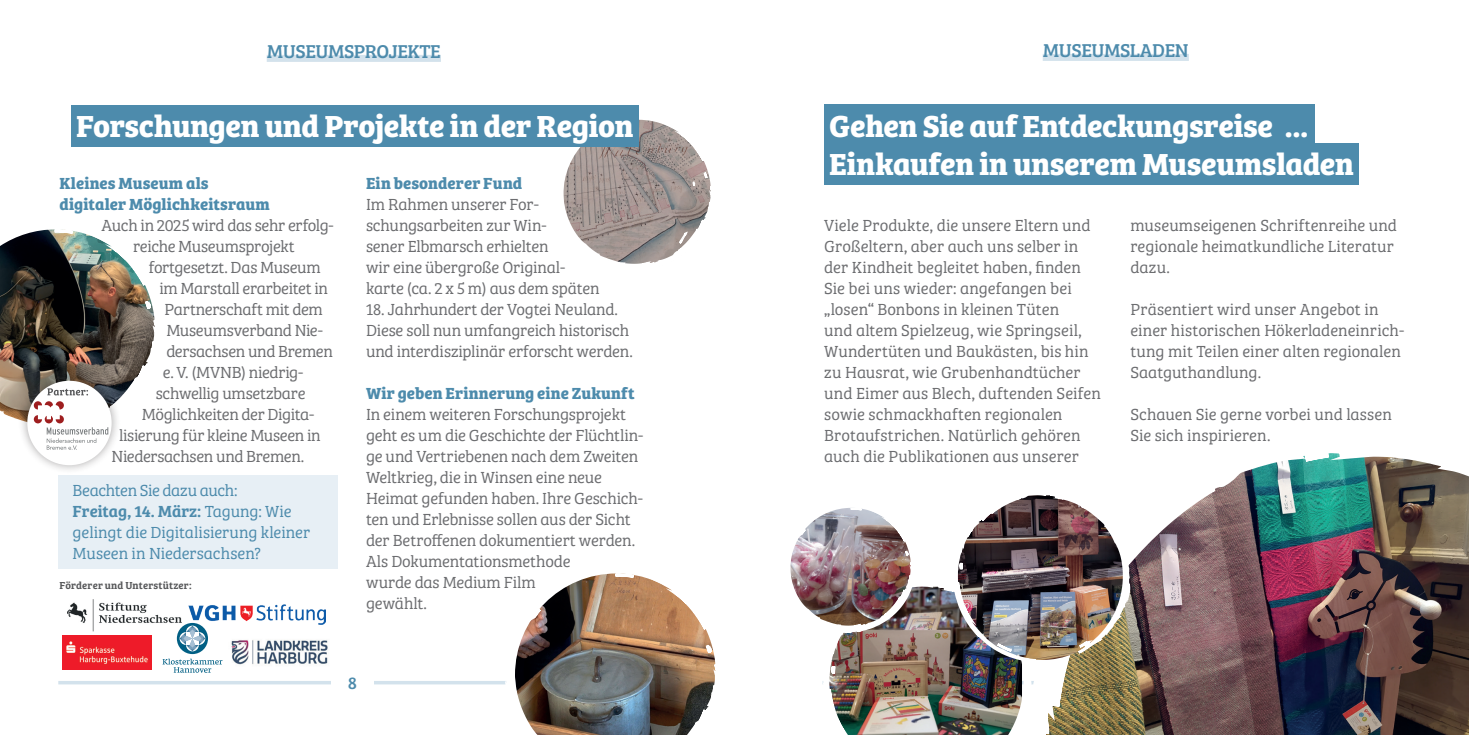
<style>
.page{position:relative;width:1469px;height:735px;background:#fff}
.page>*{position:absolute;margin:0;border:0;box-sizing:border-box;transform-origin:0 0}
.t1{font:700 31.5px/38.5px "Bree Serif";letter-spacing:-.01em;color:#fff}
.t2{font:19.25px "Bree Serif";letter-spacing:-.025em;color:#4d8bac}
.t3{font:17.5px "Bree Serif";color:#4d8bac}
.t4{font:16.62px/21px "Bree Serif Lt";letter-spacing:-.01em;color:#6c6d70}
.t5{font:700 16.62px/21px "Bree Serif";letter-spacing:.005em;color:#4d8bac}
.t6{font:16.62px/21px "Bree Serif Lt";letter-spacing:-.01em;color:#4d8bac}
.t7{font:16.62px "Bree Serif Sb";color:#4d8bac}
.t8{font:16.62px "Bree Serif Lt";letter-spacing:-.03em;color:#6c6d70}
.t9{font:16.62px "Bree Serif Lt";letter-spacing:-.03em;color:#4d8bac}
.t10{font:10.5px "Bree Serif Sb";letter-spacing:.015em;color:#57585a}
.s1{font-family:"Bree Serif Lt"}
</style>
<div class="page">
<svg style="left:58px;top:681px;width:382px;height:3px"></svg>
<div style="left:331px;top:661px;width:42px;height:42px;background:#fff"></div>
<div style="left:824px;top:104px;width:490px;height:42px;background:#4d8bac"></div>
<div style="left:824px;top:143px;width:535px;height:41px;background:#4d8bac"></div>
<div style="left:1042px;top:54px;width:146px;height:7px;background:#d3e2ec"></div>
<div style="left:71px;top:105px;width:567px;height:41px;background:#4d8bac"></div>
<img style="left:440px;top:453px;width:1028px;height:281px">
<div style="left:58px;top:475px;width:279px;height:93px;background:#e7eff5"></div>
<svg style="left:511px;top:116px;width:200px;height:148px"></svg>
<div style="left:267px;top:55px;width:174px;height:7px;background:#d3e2ec"></div>
<img style="left:67px;top:599px;width:114px;height:33px">
<img style="left:62px;top:635px;width:90px;height:33px">
<svg style="left:177px;top:622px;width:31px;height:31px"></svg>
<svg style="left:179px;top:625px;width:26px;height:26px"></svg>
<svg style="left:162px;top:658px;width:60px;height:14px"></svg>
<img style="left:231px;top:640px;width:97px;height:25px">
<img style="left:188px;top:604px;width:137px;height:19px">
<div style="left:18px;top:371px;width:103px;height:103px;background:#231f20;opacity:.4"></div>
<div style="left:27px;top:380px;width:85px;height:85px;background:#fff;border-radius:50%"></div>
<img style="left:0;top:229px;width:155px;height:220px">
<p class="t2" style="left:267px;top:37px;width:175px">MUSEUMSPROJEKTE</p>
<h1 class="t1" style="left:76px;top:105px;width:558px">Forschungen und Projekte in der Region</h1>
<p class="t5" style="left:366px;top:171px;width:158px">Ein besonderer Fund</p>
<p class="t4" style="left:366px;top:192px;width:235px">Im Rahmen unserer For&shy;schungsarbeiten zur Win-<br>sener Elbmarsch erhielten<br>wir eine übergroße Original&shy;karte (ca. 2 x 5 m) aus dem späten</p>
<p class="t4" style="left:366px;top:297px;width:268px">18. Jahrhundert der Vogtei Neuland.<br>Diese soll nun umfangreich historisch und interdisziplinär erforscht werden.</p>
<p class="t5" style="left:366px;top:381px;width:270px">Wir geben Erinnerung eine Zukunft</p>
<p class="t4" style="left:366px;top:402px;width:279px">In einem weiteren Forschungsprojekt geht es um die Geschichte der Flüchtlin&shy;ge und Vertriebenen nach dem Zweiten<br>Weltkrieg, die in Winsen eine neue<br>Heimat gefunden haben. Ihre Geschich&shy;ten und Erlebnisse sollen aus der Sicht der Betroffenen dokumentiert werden.<br>Als Dokumentationsmethode<br>wurde das Medium Film<br>gewählt.</p>
<p class="t5" style="left:60px;top:171px;width:212px">Kleines Museum als digitaler Möglichkeitsraum</p>
<p class="t4" style="left:102px;top:213px;width:234px;text-align:center">Auch in 2025 wird das sehr erfolg&shy;reiche Museumsprojekt</p>
<p class="t4" style="left:149px;top:255px;width:173px">fortgesetzt. Das Museum</p>
<p class="t4" style="left:159px;top:276px;width:170px">im Marstall erarbeitet in</p>
<p class="t4" style="left:165px;top:297px;width:160px">Partnerschaft mit dem</p>
<p class="t4" style="left:166px;top:318px;width:158px">Museumsverband Nie-</p>
<p class="t4" style="left:166px;top:339px;width:168px">dersachsen und Bremen</p>
<p class="t4" style="left:163px;top:360px;width:142px">e. V. (MVNB) niedrig-</p>
<p class="t4" style="left:156px;top:381px;width:151px">schwellig umsetzbare</p>
<p class="t8" style="left:142px;top:402px;width:174px">Möglichkeiten der Digita-</p>
<p class="t4" style="left:119px;top:423px;width:203px">lisierung für kleine Museen in</p>
<p class="t4" style="left:112px;top:444px;width:194px">Niedersachsen und Bremen.</p>
<p class="t9" style="left:73px;top:477px;width:166px">Beachten Sie dazu auch:</p>
<p class="t7" style="left:73px;top:498px;width:220px">Freitag, 14. März: <span class="s1">Tagung: Wie</span></p>
<p class="t6" style="left:73px;top:520px;width:239px">gelingt die Digitalisierung kleiner<br>Museen in Niedersachsen?</p>
<p class="t10" style="left:60px;top:576px;width:134px">Förderer und Unterstützer:</p>
<p class="t3" style="left:348px;top:669px;width:10px">8</p>
<p class="t2" style="left:1043px;top:36px;width:147px">MUSEUMSLADEN</p>
<h1 class="t1" style="left:829px;top:104px;width:526px">Gehen Sie auf Entdeckungsreise …<br>Einkaufen in unserem Museumsladen</h1>
<p class="t4" style="left:824px;top:213px;width:278px">Viele Produkte, die unsere Eltern und Großeltern, aber auch uns selber in der Kindheit begleitet haben, finden Sie bei uns wieder: angefangen bei „losen“ Bonbons in kleinen Tüten<br>und altem Spielzeug, wie Springseil, Wundertüten und Baukästen, bis hin zu Hausrat, wie Grubenhandtücher und Eimer aus Blech, duftenden Seifen sowie schmackhaften regionalen Brotaufstrichen. Natürlich gehören auch die Publikationen aus unserer</p>
<p class="t4" style="left:1130px;top:213px;width:268px">museumseigenen Schriftenreihe und regionale heimatkundliche Literatur dazu.</p>
<p class="t4" style="left:1130px;top:297px;width:276px">Präsentiert wird unser Angebot in einer historischen Hökerladeneinrich&shy;tung mit Teilen einer alten regionalen Saatguthandlung.</p>
<p class="t4" style="left:1130px;top:402px;width:263px">Schauen Sie gerne vorbei und lassen<br>Sie sich inspirieren.</p>
</div>
